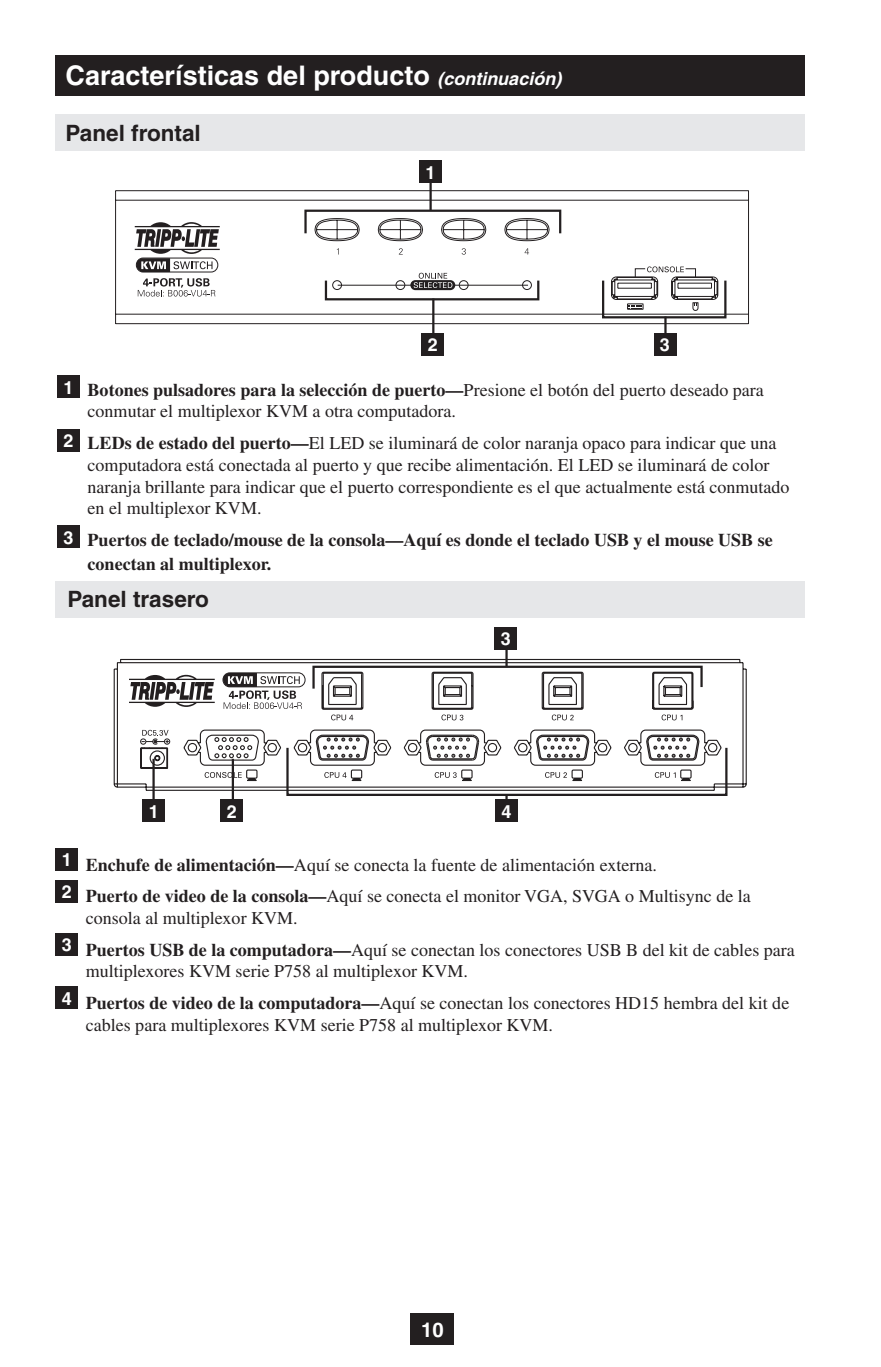
<style>
.page{position:relative;width:881px;height:1367px;background:#fff}
.page>*{position:absolute;margin:0;border:0;box-sizing:border-box;transform-origin:0 0}
.t1{font:700 27px "Helvetica";color:#fff}
.t2{font:700 22.5px "Helvetica";color:#231f20}
.t3{font:700 20.25px "Helvetica";color:#fff}
.t4{font:18px/21.6px "Times";color:#231f20}
.t5{font:700 18px/24.3px "Times";color:#231f20}
.t6{font:700 18px "Helvetica";color:#fff}
.s1{font-style:italic;font-size:18px}
.s2{font-weight:700}
</style>
<div class="page">
<div style="left:55px;top:55px;width:750px;height:41px;background:#231f20"></div>
<div style="left:55px;top:115px;width:750px;height:36px;background:#e6e7e9"></div>
<svg style="left:115px;top:190px;width:634px;height:134px"></svg>
<hr style="left:337px;top:285px;width:191px;height:1px;background:#231f20">
<svg style="left:626px;top:302px;width:72px;height:9px"></svg>
<div style="left:410px;top:280px;width:45px;height:10px;background:#231f20;border-radius:5px"></div>
<svg style="left:634px;top:266px;width:62px;height:12px"></svg>
<svg style="left:413px;top:273px;width:39px;height:15px"></svg>
<svg style="left:135px;top:222px;width:85px;height:50px"></svg>
<svg style="left:138px;top:278px;width:77px;height:18px"></svg>
<svg style="left:337px;top:248px;width:2px;height:6px"></svg>
<svg style="left:399px;top:248px;width:3px;height:6px"></svg>
<svg style="left:461px;top:248px;width:4px;height:7px"></svg>
<svg style="left:524px;top:248px;width:5px;height:6px"></svg>
<div style="left:304px;top:209px;width:257px;height:25px;border:2px solid #231f20"></div>
<hr style="left:429px;top:175px;width:2px;height:36px;background:#231f20">
<div style="left:325px;top:279px;width:214px;height:21px;border:2px solid #231f20"></div>
<div style="left:601px;top:279px;width:125px;height:39px;border:2px solid #231f20"></div>
<hr style="left:432px;top:298px;width:2px;height:41px;background:#231f20">
<hr style="left:664px;top:316px;width:2px;height:23px;background:#231f20">
<div style="left:419px;top:160px;width:22px;height:23px;background:#231f20"></div>
<div style="left:421px;top:333px;width:23px;height:22px;background:#231f20"></div>
<div style="left:653px;top:333px;width:23px;height:22px;background:#231f20"></div>
<div style="left:55px;top:581px;width:750px;height:36px;background:#e6e7e9"></div>
<svg style="left:113px;top:658px;width:634px;height:133px"></svg>
<div style="left:222px;top:672px;width:83px;height:15px;border:1px solid #231f20;border-radius:7px"></div>
<svg style="left:129px;top:674px;width:86px;height:33px"></svg>
<svg style="left:223px;top:673px;width:79px;height:36px"></svg>
<div style="left:246px;top:769px;width:11px;height:9px;border:1px solid #231f20"></div>
<svg style="left:204px;top:772px;width:53px;height:9px"></svg>
<div style="left:351px;top:769px;width:11px;height:9px;border:1px solid #231f20"></div>
<svg style="left:324px;top:772px;width:38px;height:9px"></svg>
<div style="left:461px;top:769px;width:11px;height:9px;border:1px solid #231f20"></div>
<svg style="left:434px;top:772px;width:38px;height:9px"></svg>
<div style="left:571px;top:769px;width:11px;height:9px;border:1px solid #231f20"></div>
<svg style="left:545px;top:772px;width:38px;height:9px"></svg>
<div style="left:680px;top:769px;width:11px;height:9px;border:1px solid #231f20"></div>
<svg style="left:654px;top:772px;width:37px;height:9px"></svg>
<svg style="left:140px;top:729px;width:30px;height:16px"></svg>
<div style="left:494px;top:627px;width:23px;height:22px;background:#231f20"></div>
<div style="left:142px;top:799px;width:23px;height:23px;background:#231f20"></div>
<div style="left:220px;top:799px;width:23px;height:23px;background:#231f20"></div>
<div style="left:495px;top:799px;width:22px;height:23px;background:#231f20"></div>
<hr style="left:152px;top:758px;width:3px;height:42px;background:#231f20">
<hr style="left:232px;top:758px;width:2px;height:42px;background:#231f20">
<div style="left:286px;top:746px;width:441px;height:50px;border:2px solid #231f20"></div>
<svg style="left:311px;top:649px;width:411px;height:117px"></svg>
<div style="left:410px;top:1313px;width:44px;height:31px;background:#231f20"></div>
<div style="left:57px;top:375px;width:23px;height:23px;background:#231f20"></div>
<div style="left:57px;top:429px;width:23px;height:22px;background:#231f20"></div>
<div style="left:57px;top:525px;width:23px;height:23px;background:#231f20"></div>
<div style="left:55px;top:848px;width:23px;height:22px;background:#231f20"></div>
<div style="left:55px;top:879px;width:23px;height:23px;background:#231f20"></div>
<div style="left:55px;top:933px;width:23px;height:22px;background:#231f20"></div>
<div style="left:55px;top:986px;width:23px;height:23px;background:#231f20"></div>
<p class="t1" style="left:65px;top:59px;width:497px">Características del producto <span class="s1">(continuación)</span></p>
<p class="t2" style="left:65px;top:119px;width:137px">Panel frontal</p>
<p class="t6" style="left:425px;top:161px;width:12px">1</p>
<p class="t6" style="left:427px;top:334px;width:12px">2</p>
<p class="t6" style="left:659px;top:334px;width:12px">3</p>
<p class="t6" style="left:63px;top:376px;width:12px">1</p>
<p class="t4" style="left:88px;top:379px;width:677px"><span class="s2">Botones pulsadores para la selección de puerto—</span>Presione el botón del puerto deseado para conmutar el multiplexor KVM a otra computadora.</p>
<p class="t6" style="left:63px;top:430px;width:12px">2</p>
<p class="t4" style="left:88px;top:432px;width:703px"><span class="s2">LEDs de estado del puerto—</span>El LED se iluminará de color naranja opaco para indicar que una computadora está conectada al puerto y que recibe alimentación. El LED se iluminará de color naranja brillante para indicar que el puerto correspondiente es el que actualmente está conmutado en el multiplexor KVM.</p>
<p class="t6" style="left:63px;top:526px;width:12px">3</p>
<p class="t5" style="left:88px;top:527px;width:686px">Puertos de teclado/mouse de la consola—Aquí es donde el teclado USB y el mouse USB se conectan al multiplexor.</p>
<p class="t2" style="left:67px;top:585px;width:143px">Panel trasero</p>
<p class="t6" style="left:500px;top:628px;width:12px">3</p>
<p class="t6" style="left:149px;top:800px;width:12px">1</p>
<p class="t6" style="left:227px;top:800px;width:12px">2</p>
<p class="t6" style="left:501px;top:800px;width:12px">4</p>
<p class="t6" style="left:62px;top:848px;width:12px">1</p>
<p class="t4" style="left:86px;top:853px;width:572px"><span class="s2">Enchufe de alimentación—</span>Aquí se conecta la fuente de alimentación externa.</p>
<p class="t6" style="left:62px;top:880px;width:12px">2</p>
<p class="t4" style="left:86px;top:885px;width:666px"><span class="s2">Puerto de video de la consola—</span>Aquí se conecta el monitor VGA, SVGA o Multisync de la consola al multiplexor KVM.</p>
<p class="t6" style="left:62px;top:934px;width:12px">3</p>
<p class="t4" style="left:86px;top:938px;width:710px"><span class="s2">Puertos USB de la computadora—</span>Aquí se conectan los conectores USB B del kit de cables para multiplexores KVM serie P758 al multiplexor KVM.</p>
<p class="t6" style="left:62px;top:987px;width:12px">4</p>
<p class="t4" style="left:86px;top:992px;width:704px"><span class="s2">Puertos de video de la computadora—</span>Aquí se conectan los conectores HD15 hembra del kit de cables para multiplexores KVM serie P758 al multiplexor KVM.</p>
<p class="t3" style="left:421px;top:1317px;width:24px">10</p>
</div>
